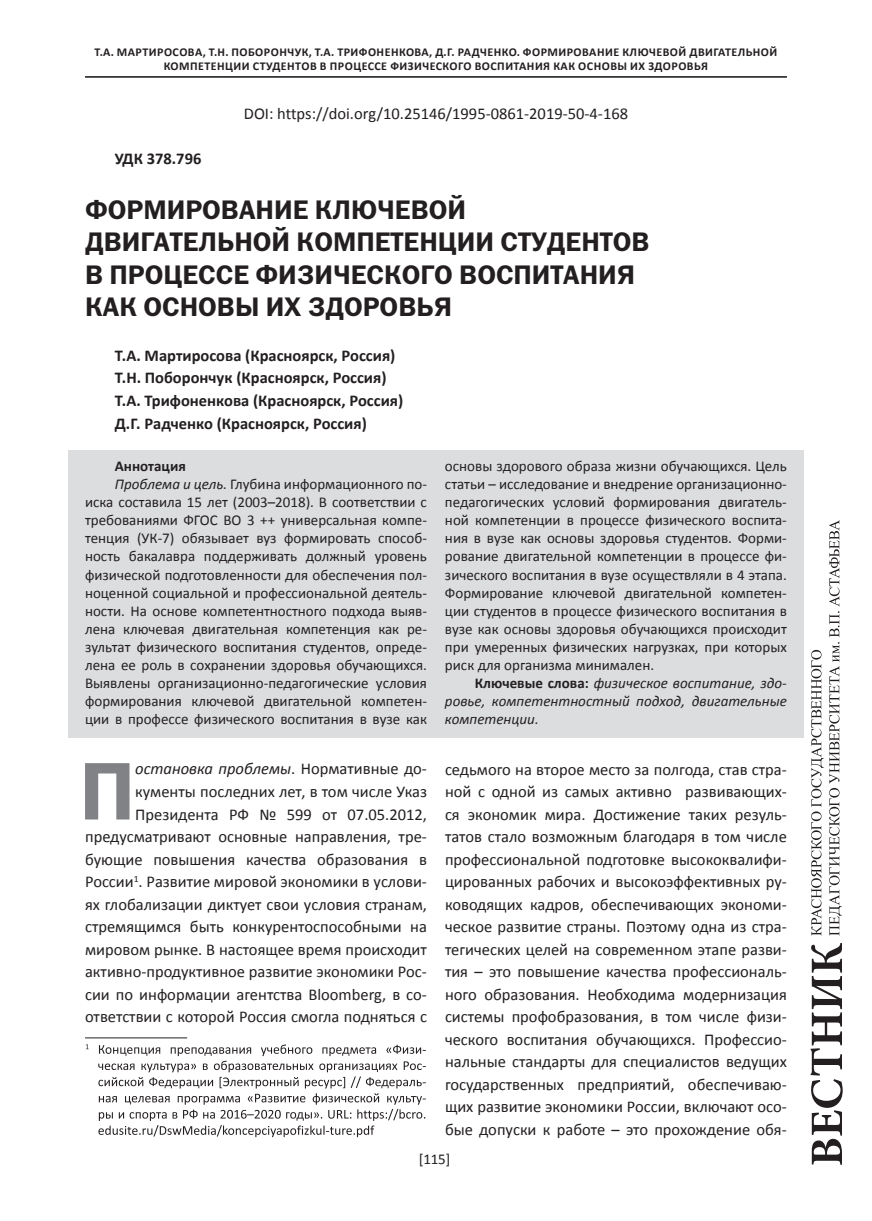
<style>
.page{position:relative;width:872px;height:1221px;background:#fff}
.page>*{position:absolute;margin:0;border:0;box-sizing:border-box;transform-origin:0 0}
.t1{font:82.05px "ez Franklin Goth Demi";color:#808285}
.t2{font:27px/32.4px "ez Franklin Goth Demi";color:#231f20}
.t3{font:16.5px/22.5px "Calibri";color:#231f20;text-align:right}
.t4{font:700 16.5px/22.5px "Calibri";color:#231f20}
.t5{font:15px/18px "Calibri";color:#231f20;text-align:justify}
.t6{font:italic 15px/18px "Calibri";color:#231f20;text-align:justify}
.t7{font:700 15px "Calibri";color:#231f20}
.t8{font:700 12px "Calibri";letter-spacing:.04em;color:#231f20}
.s1{font-style:italic}
.s2{font-weight:700;font-style:normal}
</style>
<div class="page">
<svg style="left:811px;top:520px;width:31px;height:415px"></svg>
<svg style="left:810px;top:943px;width:32px;height:221px"></svg>
<div style="left:68px;top:450px;width:736px;height:287px;background:#dcdddf"></div>
<svg style="left:86px;top:1044px;width:340px;height:93px"></svg>
<hr style="left:85px;top:1037px;width:102px;height:1px;background:#231f20">
<hr style="left:85px;top:76px;width:702px;height:1px;background:#231f20">
<hr style="left:85px;top:77px;width:702px;height:1px;background:#231f20">
<p class="t8" style="left:94px;top:45px;width:563px">Т.А. Мартиросова, Т.Н. Поборончук, Т.А. Трифоненкова, д.г. Радченко. ФО РМИРОВАНИЕ КЛЮЧЕВО</p>
<p class="t8" style="left:678px;top:45px;width:100px">Й ДВИ ГАТЕЛЬНОЙ</p>
<p class="t8" style="left:164px;top:58px;width:205px">КОМПЕТЕНЦИИ СТУДЕНТОВ В ПРОЦЕССЕ</p>
<p class="t8" style="left:390px;top:58px;width:32px">ФИЗИЧЕС</p>
<p class="t8" style="left:442px;top:58px;width:41px">КОГО ВОС</p>
<p class="t8" style="left:497px;top:58px;width:212px">ПИТАНИЯ КАК ОСНОВЫ ИХ ЗДОРОВЬЯ</p>
<p class="t3" style="left:244px;top:102px;width:386px">DOI: https://doi.org/10.25146/1995-0861-2019-50-4-168</p>
<p class="t4" style="left:115px;top:147px;width:88px">УДК 378.796</p>
<h2 class="t2" style="left:85px;top:193px;width:566px">ФОРМИРОВАНИЕ КЛЮЧЕВОЙ<br>ДВИГАТЕЛЬНОЙ КОМПЕТЕНЦИИ СТУДЕНТОВ<br>В ПРОЦЕССЕ ФИЗИЧЕСКОГО ВОСПИТАНИЯ<br>КАК ОСНОВЫ ИХ ЗДОРОВЬЯ</h2>
<p class="t4" style="left:115px;top:344px;width:290px">Т.А. Мартиросова (Красноярск, Россия)<br>Т.Н. Поборончук (Красноярск, Россия)<br>Т.А. Трифоненкова (Красноярск, Россия)<br>Д.Г. Радченко (Красноярск, Россия)</p>
<p class="t7" style="left:115px;top:457px;width:72px">Аннотация</p>
<p class="t5" style="left:115px;top:475px;width:314px"><span class="s1">Проблема и цель.</span> Глубина информационного по-</p>
<p class="t5" style="left:85px;top:493px;width:343px">иска составила 15 лет (2003–2018). В соответствии с</p>
<p class="t5" style="left:85px;top:511px;width:343px">требованиями ФГОС ВО 3 ++ универсальная компе-</p>
<p class="t5" style="left:85px;top:529px;width:343px">тенция (УК-7) обязывает вуз формировать способ-</p>
<p class="t5" style="left:85px;top:547px;width:343px">ность бакалавра поддерживать должный уровень</p>
<p class="t5" style="left:85px;top:565px;width:343px">физической подготовленности для обеспечения пол-</p>
<p class="t5" style="left:85px;top:583px;width:343px">ноценной социальной и профессиональной деятель-</p>
<p class="t5" style="left:85px;top:601px;width:343px">ности. На основе компетентностного подхода выяв-</p>
<p class="t5" style="left:85px;top:619px;width:343px">лена ключевая двигательная компетенция как ре-</p>
<p class="t5" style="left:85px;top:637px;width:343px">зультат физического воспитания студентов, опреде-</p>
<p class="t5" style="left:85px;top:655px;width:343px">лена ее роль в сохранении здоровья обучающихся.</p>
<p class="t5" style="left:85px;top:673px;width:343px">Выявлены организационно-педагогические условия</p>
<p class="t5" style="left:85px;top:691px;width:343px">формирования ключевой двигательной компетен-</p>
<p class="t5" style="left:85px;top:709px;width:343px">ции в профессе физического воспитания в вузе как</p>
<p class="t5" style="left:445px;top:457px;width:343px">основы здорового образа жизни обучающихся. Цель статьи – исследование и внедрение организационно&shy;педагогических условий формирования двигатель&shy;ной компетенции в процессе физического воспита&shy;ния в вузе как основы здоровья студентов. Форми&shy;рование двигательной компетенции в процессе фи&shy;зического воспитания в вузе осуществляли в 4 этапа.<br>Формирование ключевой двигательной компетен&shy;ции студентов в процессе физического воспитания в вузе как основы здоровья обучающихся происходит при умеренных физических нагрузках, при которых риск для организма минимален.</p>
<p class="t6" style="left:445px;top:673px;width:343px;text-indent:30px"><span class="s2">Ключевые слова:</span> физическое воспитание, здо&shy;ровье, компетентностный подход, двигательные компетенции.</p>
<p class="t3" style="left:85px;top:757px;width:343px"><span class="s1">остановка проблемы</span>. Нормативные до&shy;кументы последних лет, в том числе Указ Президента РФ № 599 от 07.05.2012, предусматривают основные направления, тре&shy;бующие повышения качества образования в России<sup>1</sup>. Развитие мировой экономики в услови&shy;ях глобализации диктует свои условия странам, стремящимся быть конкурентоспособными на мировом рынке. В настоящее время происходит активно-продуктивное развитие экономики Рос&shy;сии по информации агентства Bloomberg, в со&shy;ответствии с которой Россия смогла подняться с</p>
<p class="t3" style="left:445px;top:757px;width:343px;text-align:justify">седьмого на второе место за полгода, став стра&shy;ной с одной из самых активно развивающих&shy;ся экономик мира. Достижение таких резуль&shy;татов стало возможным благодаря в том числе профессиональной подготовке высококвалифи&shy;цированных рабочих и высокоэффективных ру&shy;ководящих кадров, обеспечивающих экономи&shy;ческое развитие страны. Поэтому одна из стра&shy;тегических целей на современном этапе разви&shy;тия – это повышение качества профессиональ&shy;ного образования. Необходима модернизация системы профобразования, в том числе физи&shy;ческого воспитания обучающихся. Профессио&shy;нальные стандарты для специалистов ведущих государственных предприятий, обеспечиваю&shy;щих развитие экономики России, включают осо&shy;бые допуски к работе – это прохождение обя-</p>
<h1 class="t1" style="left:79px;top:744px;width:57px">П</h1>
<p class="t5" style="left:419px;top:1149px;width:33px">[ 115 ]</p>
</div>
